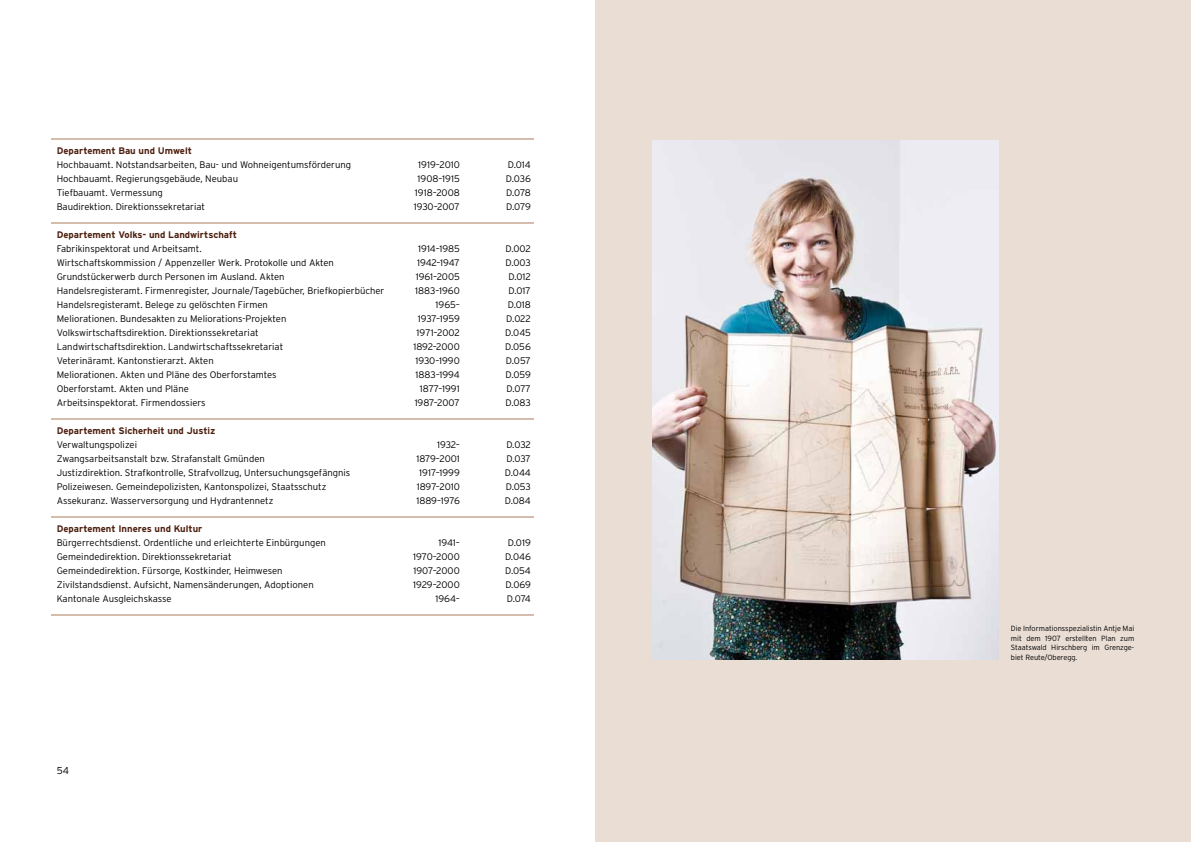
<style>
.page{position:relative;width:1191px;height:842px;background:#fff}
.page>*{position:absolute;margin:0;border:0;box-sizing:border-box;transform-origin:0 0}
.t1{font:300 10px "Interstate";color:#000}
.t2{font:300 9.5px "Interstate";color:#000}
.t3{font:700 9.5px "Interstate";color:#4d1f0e}
.t4{font:300 9.5px "Interstate";letter-spacing:-.02em;color:#000}
.t5{font:300 7.5px/9.5px "Interstate";letter-spacing:-.005em;color:#000;text-align:justify}
</style>
<div class="page">
<div style="left:595px;top:0;width:596px;height:842px;background:#eaddd4"></div>
<hr style="left:51px;top:139px;width:482px;height:1px;background:#d6bcad">
<hr style="left:51px;top:223px;width:482px;height:1px;background:#d6bcad">
<hr style="left:51px;top:419px;width:482px;height:1px;background:#d6bcad">
<hr style="left:51px;top:517px;width:482px;height:1px;background:#d6bcad">
<hr style="left:51px;top:614px;width:482px;height:2px;background:#d6bcad">
<img style="left:652px;top:140px;width:346px;height:520px">
<p class="t3" style="left:57px;top:145px;width:137px">Departement Bau und Umwelt</p>
<p class="t2" style="left:57px;top:159px;width:296px">Hochbauamt. Notstandsarbeiten, Bau- und Wohneigentumsförderung</p>
<p class="t2" style="left:418px;top:159px;width:43px">1919–2010</p>
<p class="t2" style="left:508px;top:159px;width:25px">D.014</p>
<p class="t2" style="left:57px;top:173px;width:183px">Hochbauamt. Regierungsgebäude, Neubau</p>
<p class="t2" style="left:417px;top:173px;width:44px">1908–1915</p>
<p class="t2" style="left:506px;top:173px;width:27px">D.036</p>
<p class="t2" style="left:57px;top:187px;width:108px">Tiefbauamt. Vermessung</p>
<p class="t2" style="left:415px;top:187px;width:46px">1918–2008</p>
<p class="t2" style="left:506px;top:187px;width:26px">D.078</p>
<p class="t2" style="left:57px;top:201px;width:150px">Baudirektion. Direktionssekretariat</p>
<p class="t2" style="left:414px;top:201px;width:48px">1930–2007</p>
<p class="t2" style="left:506px;top:201px;width:26px">D.079</p>
<p class="t3" style="left:57px;top:229px;width:182px">Departement Volks- und Landwirtschaft</p>
<p class="t2" style="left:57px;top:243px;width:146px">Fabrikinspektorat und Arbeitsamt.</p>
<p class="t2" style="left:418px;top:243px;width:43px">1914–1985</p>
<p class="t2" style="left:505px;top:243px;width:27px">D.002</p>
<p class="t2" style="left:57px;top:257px;width:279px">Wirtschaftskommission / Appenzeller Werk. Protokolle und Akten</p>
<p class="t4" style="left:417px;top:257px;width:44px">1942–1947</p>
<p class="t2" style="left:505px;top:257px;width:27px">D.003</p>
<p class="t2" style="left:57px;top:271px;width:229px">Grundstückerwerb durch Personen im Ausland. Akten</p>
<p class="t2" style="left:416px;top:271px;width:46px">1961–2005</p>
<p class="t2" style="left:508px;top:271px;width:24px">D.012</p>
<p class="t2" style="left:57px;top:285px;width:329px">Handelsregisteramt. Firmenregister, Journale/Tagebücher, Briefkopierbücher</p>
<p class="t2" style="left:415px;top:285px;width:46px">1883–1960</p>
<p class="t2" style="left:508px;top:285px;width:24px">D.017</p>
<p class="t2" style="left:57px;top:299px;width:213px">Handelsregisteramt. Belege zu gelöschten Firmen</p>
<p class="t2" style="left:435px;top:299px;width:26px">1965–</p>
<p class="t2" style="left:508px;top:299px;width:25px">D.018</p>
<p class="t2" style="left:57px;top:313px;width:231px">Meliorationen. Bundesakten zu Meliorations-Projekten</p>
<p class="t2" style="left:418px;top:313px;width:43px">1937–1959</p>
<p class="t2" style="left:506px;top:313px;width:26px">D.022</p>
<p class="t2" style="left:57px;top:327px;width:203px">Volkswirtschaftsdirektion. Direktionssekretariat</p>
<p class="t2" style="left:416px;top:327px;width:45px">1971–2002</p>
<p class="t2" style="left:505px;top:327px;width:27px">D.045</p>
<p class="t2" style="left:57px;top:341px;width:228px">Landwirtschaftsdirektion. Landwirtschaftssekretariat</p>
<p class="t2" style="left:413px;top:341px;width:48px">1892–2000</p>
<p class="t2" style="left:505px;top:341px;width:27px">D.056</p>
<p class="t2" style="left:57px;top:355px;width:158px">Veterinäramt. Kantonstierarzt. Akten</p>
<p class="t2" style="left:415px;top:355px;width:46px">1930–1990</p>
<p class="t2" style="left:506px;top:355px;width:26px">D.057</p>
<p class="t2" style="left:57px;top:369px;width:221px">Meliorationen. Akten und Pläne des Oberforstamtes</p>
<p class="t2" style="left:415px;top:369px;width:46px">1883–1994</p>
<p class="t2" style="left:505px;top:369px;width:27px">D.059</p>
<p class="t2" style="left:57px;top:383px;width:134px">Oberforstamt. Akten und Pläne</p>
<p class="t2" style="left:420px;top:383px;width:41px">1877–1991</p>
<p class="t2" style="left:506px;top:383px;width:26px">D.077</p>
<p class="t2" style="left:57px;top:397px;width:150px">Arbeitsinspektorat. Firmendossiers</p>
<p class="t2" style="left:415px;top:397px;width:47px">1987–2007</p>
<p class="t2" style="left:505px;top:397px;width:27px">D.083</p>
<p class="t3" style="left:57px;top:425px;width:160px">Departement Sicherheit und Justiz</p>
<p class="t2" style="left:57px;top:439px;width:82px">Verwaltungspolizei</p>
<p class="t2" style="left:437px;top:439px;width:24px">1932–</p>
<p class="t2" style="left:506px;top:439px;width:26px">D.032</p>
<p class="t2" style="left:57px;top:453px;width:210px">Zwangsarbeitsanstalt bzw. Strafanstalt Gmünden</p>
<p class="t2" style="left:416px;top:453px;width:45px">1879–2001</p>
<p class="t2" style="left:506px;top:453px;width:26px">D.037</p>
<p class="t2" style="left:57px;top:467px;width:295px">Justizdirektion. Strafkontrolle, Strafvollzug, Untersuchungsgefängnis</p>
<p class="t2" style="left:419px;top:467px;width:42px">1917–1999</p>
<p class="t2" style="left:505px;top:467px;width:27px">D.044</p>
<p class="t2" style="left:57px;top:481px;width:271px">Polizeiwesen. Gemeindepolizisten, Kantonspolizei, Staatsschutz</p>
<p class="t2" style="left:417px;top:481px;width:45px">1897–2010</p>
<p class="t2" style="left:506px;top:481px;width:27px">D.053</p>
<p class="t2" style="left:57px;top:495px;width:218px">Assekuranz. Wasserversorgung und Hydrantennetz</p>
<p class="t2" style="left:416px;top:495px;width:45px">1889–1976</p>
<p class="t2" style="left:505px;top:495px;width:28px">D.084</p>
<p class="t3" style="left:57px;top:523px;width:147px">Departement Inneres und Kultur</p>
<p class="t2" style="left:57px;top:537px;width:271px">Bürgerrechtsdienst. Ordentliche und erleichterte Einbürgungen</p>
<p class="t2" style="left:438px;top:537px;width:23px">1941–</p>
<p class="t2" style="left:508px;top:537px;width:24px">D.019</p>
<p class="t2" style="left:57px;top:551px;width:176px">Gemeindedirektion. Direktionssekretariat</p>
<p class="t2" style="left:413px;top:551px;width:48px">1970–2000</p>
<p class="t2" style="left:505px;top:551px;width:27px">D.046</p>
<p class="t2" style="left:57px;top:565px;width:227px">Gemeindedirektion. Fürsorge, Kostkinder, Heimwesen</p>
<p class="t2" style="left:413px;top:565px;width:48px">1907–2000</p>
<p class="t2" style="left:505px;top:565px;width:27px">D.054</p>
<p class="t2" style="left:57px;top:579px;width:258px">Zivilstandsdienst. Aufsicht, Namensänderungen, Adoptionen</p>
<p class="t2" style="left:413px;top:579px;width:48px">1929–2000</p>
<p class="t2" style="left:505px;top:579px;width:27px">D.069</p>
<p class="t2" style="left:57px;top:593px;width:116px">Kantonale Ausgleichskasse</p>
<p class="t2" style="left:435px;top:593px;width:26px">1964–</p>
<p class="t2" style="left:507px;top:593px;width:25px">D.074</p>
<p class="t1" style="left:57px;top:765px;width:14px">54</p>
<p class="t5" style="left:1011px;top:623px;width:125px">Die Informationsspezialistin Antje Mai mit dem 1907 erstellten Plan zum Staatswald Hirschberg im Grenzge&shy;biet Reute/Oberegg.</p>
</div>
